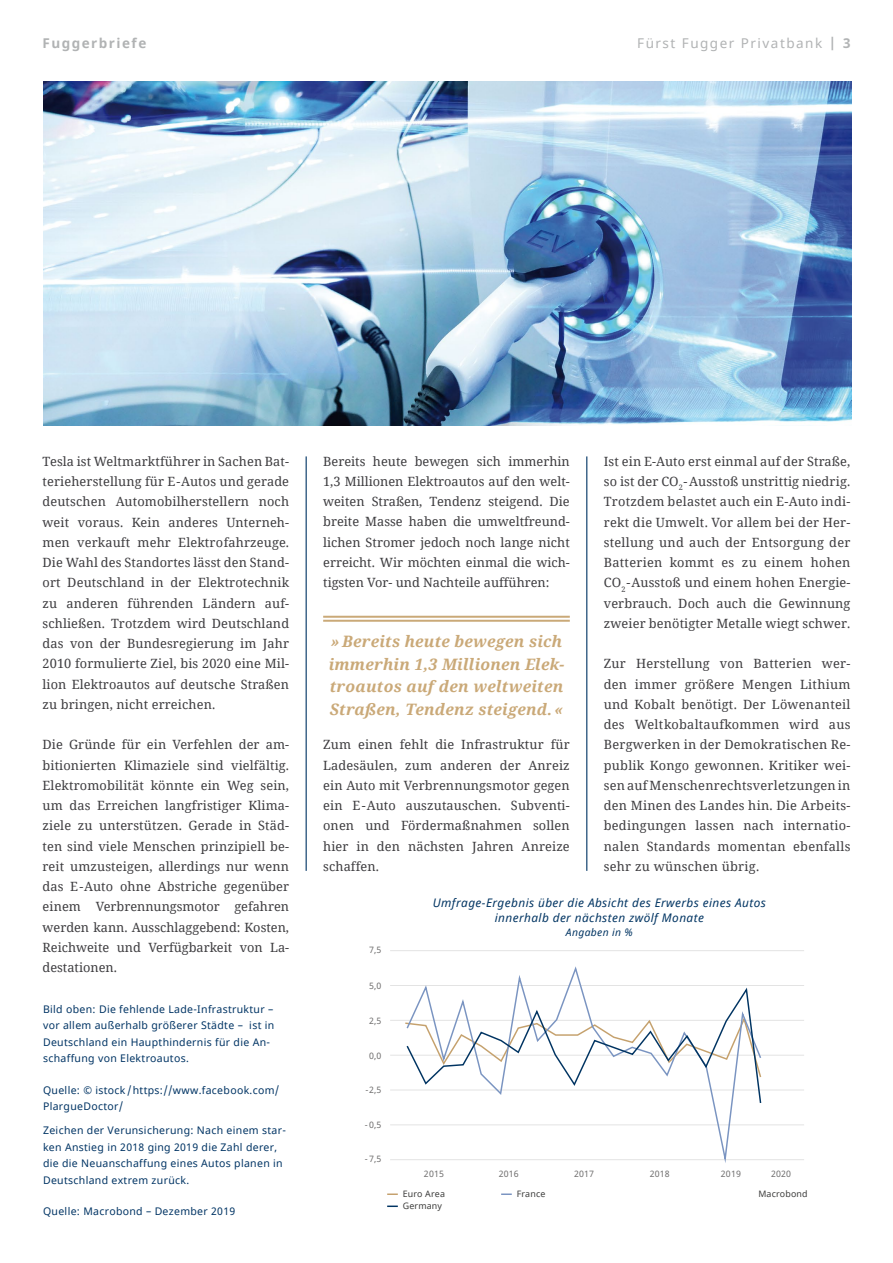
<style>
.page{position:relative;width:893px;height:1263px;background:#fff}
.page>*{position:absolute;margin:0;border:0;box-sizing:border-box;transform-origin:0 0}
.t1{font:italic 700 15.75px/22.5px "Noto Serif";letter-spacing:.015em;color:#caa978}
.t2{font:13.5px "Noto Sans";letter-spacing:.11em;color:#b1b3b4}
.t3{font:700 13.5px "Noto Sans";letter-spacing:.11em;color:#b1b3b4}
.t4{font:12.75px/20.2px "Noto Serif";letter-spacing:.01em;color:#3e3d40;text-align:justify}
.t5{font:italic 11.85px/14.1px "Noto Sans";letter-spacing:.035em;color:#003462;text-align:center}
.t6{font:10.5px/16.5px "Noto Sans";letter-spacing:.03em;color:#003464}
.t7{font:italic 10.35px "Noto Sans";letter-spacing:.035em;color:#003462}
.t8{font:8.85px "Noto Sans";letter-spacing:.02em;color:#706f6f}
.t9{font:8.85px "Noto Sans";letter-spacing:.02em;color:#3c3c3b}
.s1{font-weight:700}
</style>
<div class="page">
<hr style="left:586px;top:456px;width:1px;height:415px;background:#003464">
<hr style="left:306px;top:456px;width:1px;height:415px;background:#003464">
<hr style="left:323px;top:616px;width:247px;height:2px;background:#caa978">
<hr style="left:323px;top:620px;width:247px;height:2px;background:#caa978">
<hr style="left:390px;top:1159px;width:414px;height:1px;background:#e3e3e3">
<hr style="left:390px;top:1124px;width:414px;height:1px;background:#e3e3e3">
<hr style="left:390px;top:1090px;width:414px;height:1px;background:#e3e3e3">
<hr style="left:390px;top:1055px;width:414px;height:1px;background:#e3e3e3">
<hr style="left:390px;top:1020px;width:414px;height:1px;background:#e3e3e3">
<hr style="left:390px;top:985px;width:414px;height:1px;background:#e3e3e3">
<hr style="left:390px;top:950px;width:414px;height:1px;background:#e3e3e3">
<svg style="left:405px;top:966px;width:357px;height:197px"></svg>
<svg style="left:404px;top:985px;width:358px;height:119px"></svg>
<svg style="left:387px;top:1193px;width:11px;height:2px"></svg>
<svg style="left:501px;top:1193px;width:11px;height:2px"></svg>
<svg style="left:387px;top:1205px;width:11px;height:2px"></svg>
<img style="left:43px;top:81px;width:808px;height:344px">
<p class="t3" style="left:43px;top:34px;width:105px">Fuggerbriefe</p>
<p class="t2" style="left:637px;top:34px;width:215px">Fürst Fugger Privatbank <span class="s1">| 3</span></p>
<p class="t4" style="left:43px;top:451px;width:248px">Tesla ist Weltmarktführer in Sachen Bat&shy;terieherstellung für E-Autos und gerade deutschen Automobilherstellern noch weit voraus. Kein anderes Unterneh&shy;men verkauft mehr Elektrofahrzeuge.<br>Die Wahl des Standortes lässt den Stand&shy;ort Deutschland in der Elektrotechnik zu anderen führenden Ländern auf&shy;schließen. Trotzdem wird Deutschland das von der Bundesregierung im Jahr 2010 formulierte Ziel, bis 2020 eine Mil&shy;lion Elektroautos auf deutsche Straßen zu bringen, nicht erreichen.</p>
<p class="t4" style="left:43px;top:734px;width:248px">Die Gründe für ein Verfehlen der am&shy;bitionierten Klimaziele sind vielfältig.<br>Elektromobilität könnte ein Weg sein, um das Erreichen langfristiger Klima&shy;ziele zu unterstützen. Gerade in Städ&shy;ten sind viele Menschen prinzipiell be&shy;reit umzusteigen, allerdings nur wenn das E-Auto ohne Abstriche gegenüber einem Verbrennungsmotor gefahren werden kann. Ausschlaggebend: Kosten, Reichweite und Verfügbarkeit von La&shy;destationen.</p>
<p class="t6" style="left:43px;top:1001px;width:233px">Bild oben: Die fehlende Lade-Infrastruktur – vor allem außerhalb größerer Städte – ist in Deutschland ein Haupthindernis für die An&shy;schaffung von Elektroautos.</p>
<p class="t6" style="left:43px;top:1082px;width:238px">Quelle: <span class="s1">©</span> istock/https://www.facebook.com/<br>PlargueDoctor/</p>
<p class="t6" style="left:43px;top:1122px;width:244px">Zeichen der Verunsicherung: Nach einem star&shy;ken Anstieg in 2018 ging 2019 die Zahl derer, die die Neuanschaffung eines Autos planen in Deutschland extrem zurück.</p>
<p class="t6" style="left:43px;top:1203px;width:194px">Quelle: Macrobond – Dezember 2019</p>
<p class="t4" style="left:323px;top:450px;width:248px">Bereits heute bewegen sich immerhin 1,3 Millionen Elektroautos auf den welt&shy;weiten Straßen, Tendenz steigend. Die breite Masse haben die umweltfreund&shy;lichen Stromer jedoch noch lange nicht erreicht. Wir möchten einmal die wich&shy;tigsten Vor- und Nachteile aufführen:</p>
<p class="t1" style="left:329px;top:630px;width:237px">» Bereits heute bewegen sich immerhin 1,3 Millionen Elek&shy;troautos auf den weltweiten<br>Straßen, Tendenz steigend. «</p>
<p class="t4" style="left:323px;top:734px;width:248px">Zum einen fehlt die Infrastruktur für Ladesäulen, zum anderen der Anreiz ein Auto mit Verbrennungsmotor gegen ein E-Auto auszutauschen. Subventi&shy;onen und Fördermaßnahmen sollen hier in den nächsten Jahren Anreize schaffen.</p>
<p class="t4" style="left:604px;top:450px;width:248px">Ist ein E-Auto erst einmal auf der Straße, so ist der CO<sub>2</sub>- Ausstoß unstrittig niedrig.<br>Trotzdem belastet auch ein E-Auto indi&shy;rekt die Umwelt. Vor allem bei der Her&shy;stellung und auch der Entsorgung der Batterien kommt es zu einem hohen CO<sub>2</sub>-Ausstoß und einem hohen Energie&shy;verbrauch. Doch auch die Gewinnung zweier benötigter Metalle wiegt schwer.</p>
<p class="t4" style="left:604px;top:653px;width:248px">Zur Herstellung von Batterien wer&shy;den immer größere Mengen Lithium und Kobalt benötigt. Der Löwenanteil des Weltkobaltaufkommen wird aus Bergwerken in der Demokratischen Re&shy;publik Kongo gewonnen. Kritiker wei&shy;sen auf Menschenrechtsverletzungen in den Minen des Landes hin. Die Arbeits&shy;bedingungen lassen nach internatio&shy;nalen Standards momentan ebenfalls sehr zu wünschen übrig.</p>
<p class="t8" style="left:369px;top:944px;width:14px">7,5</p>
<p class="t8" style="left:369px;top:980px;width:14px">5,0</p>
<p class="t8" style="left:369px;top:1014px;width:14px">2,5</p>
<p class="t8" style="left:369px;top:1049px;width:14px">0,0</p>
<p class="t8" style="left:365px;top:1083px;width:18px">-2,5</p>
<p class="t8" style="left:365px;top:1118px;width:18px">-0,5</p>
<p class="t8" style="left:365px;top:1153px;width:18px">-7,5</p>
<p class="t5" style="left:433px;top:896px;width:335px">Umfrage-Ergebnis über die Absicht des Erwerbs eines Autos innerhalb der nächsten zwölf Monate</p>
<p class="t7" style="left:566px;top:925px;width:69px">Angaben in %</p>
<p class="t8" style="left:424px;top:1167px;width:22px">2015</p>
<p class="t8" style="left:499px;top:1167px;width:22px">2016</p>
<p class="t8" style="left:574px;top:1167px;width:22px">2017</p>
<p class="t8" style="left:650px;top:1167px;width:22px">2018</p>
<p class="t8" style="left:721px;top:1167px;width:22px">2019</p>
<p class="t8" style="left:771px;top:1168px;width:22px">2020</p>
<p class="t9" style="left:403px;top:1187px;width:44px">Euro Area</p>
<p class="t9" style="left:403px;top:1200px;width:41px">Germany</p>
<p class="t9" style="left:517px;top:1188px;width:30px">France</p>
<p class="t9" style="left:758px;top:1188px;width:51px">Macrobond</p>
</div>
